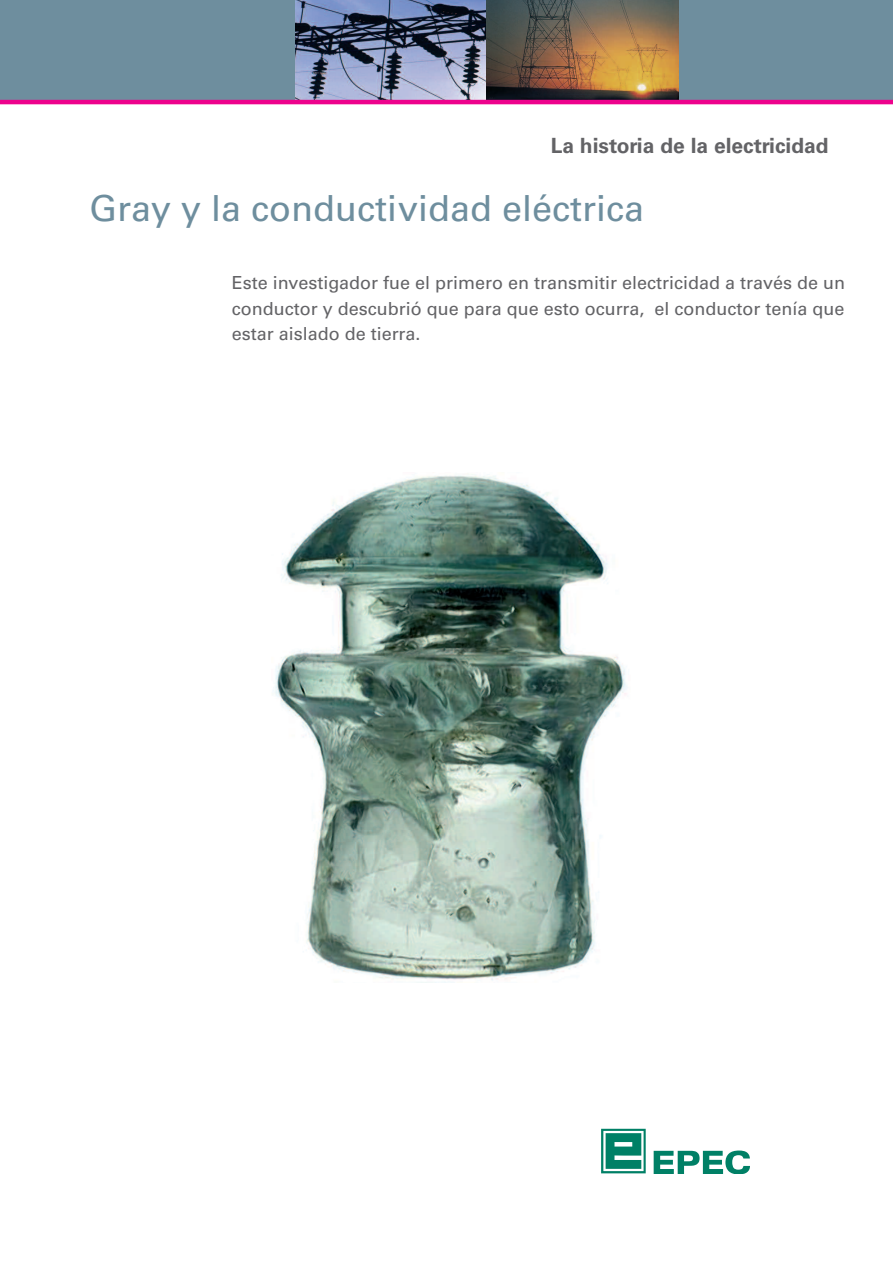
<style>
.page{position:relative;width:893px;height:1263px;background:#fff}
.page>*{position:absolute;margin:0;border:0;box-sizing:border-box;transform-origin:0 0}
.t1{font:36px "Univers";color:#6e8e9e}
.t2{font:700 21px "Univers";color:#636366}
.t3{font:18px/25.5px "Univers";color:#636366;text-align:justify}
</style>
<div class="page">
<div style="left:0;top:0;width:893px;height:102px;background:#6e8e9e"></div>
<svg style="left:601px;top:1129px;width:45px;height:44px"></svg>
<svg style="left:654px;top:1150px;width:96px;height:24px"></svg>
<img style="left:273px;top:474px;width:355px;height:509px">
<img style="left:296px;top:0;width:191px;height:100px">
<img style="left:487px;top:0;width:191px;height:100px">
<hr style="left:0;top:100px;width:893px;height:4px;background:#ed028c">
<p class="t2" style="left:551px;top:138px;width:280px">La historia de la electricidad</p>
<h1 class="t1" style="left:89px;top:195px;width:556px">Gray y la conductividad eléctrica</h1>
<p class="t3" style="left:232px;top:272px;width:615px">Este investigador fue el primero en transmitir electricidad a través de un conductor y descubrió que para que esto ocurra, el conductor tenía que estar aislado de tierra.</p>
</div>
